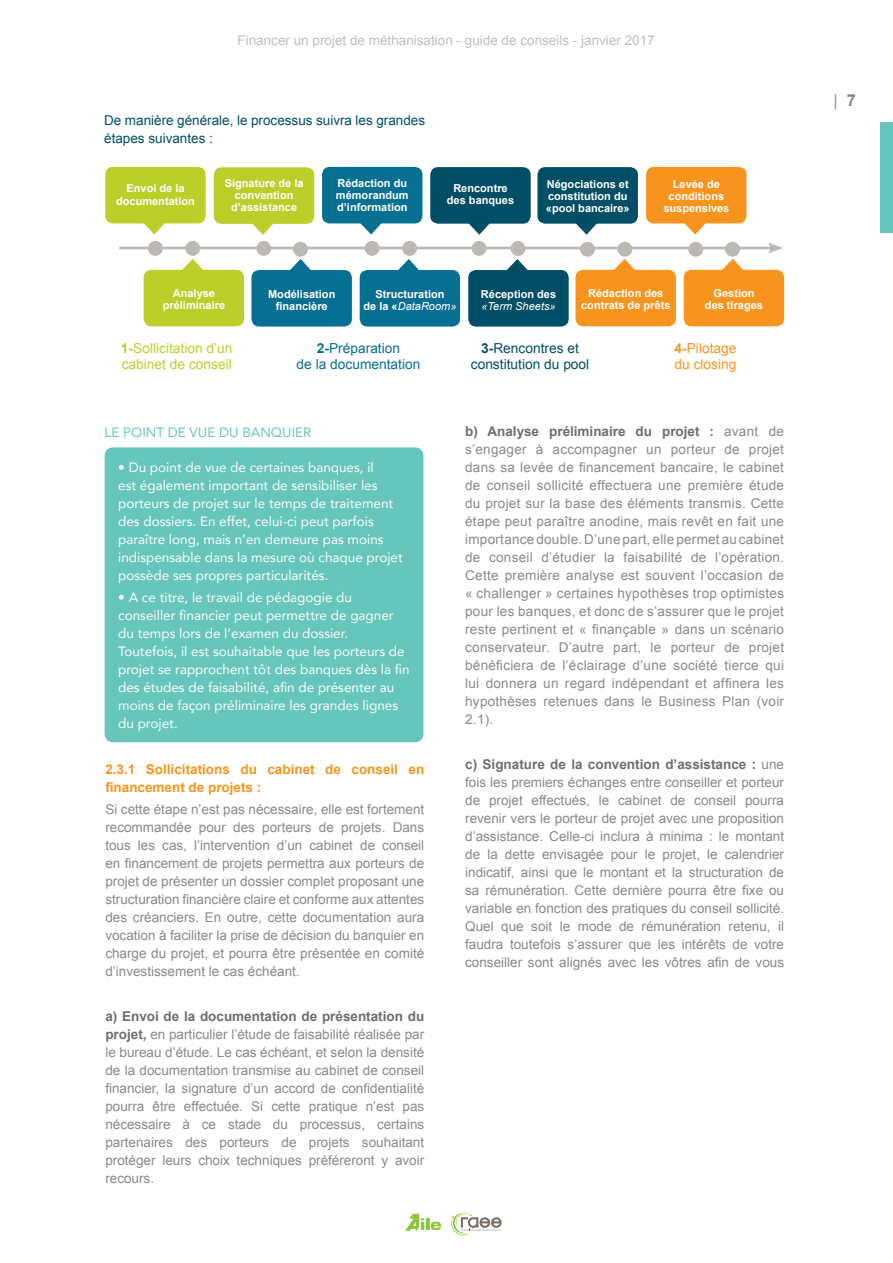
<style>
.page{position:relative;width:893px;height:1263px;background:#fff}
.page>*{position:absolute;margin:0;border:0;box-sizing:border-box;transform-origin:0 0}
.t1{font:16.5px "Arial";color:#939598}
.t2{font:13.8px/16.2px "Arial";color:#bbce2a}
.t3{font:13.8px/16.2px "Arial";color:#004e65;text-align:center}
.t4{font:13.8px/16.2px "Arial";color:#076f91;text-align:center}
.t5{font:13.8px/16.2px "Arial";color:#f7941e}
.t6{font:13.5px/18px "Arial";color:#898a84;text-align:justify}
.t7{font:13.5px/18px "Avenir";color:#fff}
.t8{font:13.5px/18px "Arial";color:#004e65}
.t9{font:700 13.5px/18px "Arial";color:#f7941e}
.t10{font:13.5px "Arial";color:#bcbec0}
.t11{font:13.5px "Avenir";color:#67c6bb}
.t12{font:700 10.95px/12.1px "Arial";color:#fff;text-align:center}
.t13{font:italic 10.95px "Arial";color:#fff}
.s1{font-weight:400;font-style:italic}
.s2{font-weight:700}
.s3{font-weight:700;color:#6e6f69}
.s4{font-weight:700;color:#808285}
</style>
<div class="page">
<svg style="left:451px;top:1213px;width:50px;height:22px"></svg>
<hr style="left:426px;top:1218px;width:4px;height:12px;background:#8dc63f">
<svg style="left:431px;top:1222px;width:10px;height:8px"></svg>
<svg style="left:405px;top:1214px;width:19px;height:18px"></svg>
<hr style="left:119px;top:247px;width:654px;height:2px;background:#bcb8b4">
<svg style="left:768px;top:242px;width:15px;height:12px"></svg>
<div style="left:105px;top:167px;width:101px;height:56px;background:#bbce2a;border-radius:8px"></div>
<svg style="left:138px;top:223px;width:32px;height:12px"></svg>
<div style="left:214px;top:167px;width:100px;height:57px;background:#bbce2a;border-radius:8px"></div>
<svg style="left:247px;top:223px;width:31px;height:12px"></svg>
<div style="left:322px;top:167px;width:100px;height:56px;background:#076f91;border-radius:8px"></div>
<svg style="left:355px;top:223px;width:32px;height:12px"></svg>
<div style="left:430px;top:167px;width:101px;height:57px;background:#004e65;border-radius:8px"></div>
<svg style="left:463px;top:223px;width:32px;height:12px"></svg>
<div style="left:537px;top:167px;width:101px;height:57px;background:#004e65;border-radius:8px"></div>
<svg style="left:570px;top:223px;width:32px;height:12px"></svg>
<div style="left:646px;top:167px;width:100px;height:56px;background:#f7941e;border-radius:8px"></div>
<svg style="left:679px;top:223px;width:32px;height:12px"></svg>
<div style="left:144px;top:270px;width:100px;height:56px;background:#bbce2a;border-radius:8px"></div>
<svg style="left:177px;top:259px;width:31px;height:11px"></svg>
<div style="left:251px;top:270px;width:101px;height:57px;background:#076f91;border-radius:8px"></div>
<svg style="left:290px;top:259px;width:21px;height:11px"></svg>
<div style="left:360px;top:270px;width:100px;height:57px;background:#076f91;border-radius:8px"></div>
<svg style="left:398px;top:259px;width:21px;height:11px"></svg>
<div style="left:468px;top:270px;width:101px;height:57px;background:#004e65;border-radius:8px"></div>
<svg style="left:507px;top:259px;width:21px;height:11px"></svg>
<div style="left:575px;top:270px;width:101px;height:56px;background:#f7941e;border-radius:8px"></div>
<svg style="left:608px;top:259px;width:32px;height:11px"></svg>
<div style="left:684px;top:270px;width:100px;height:56px;background:#f7941e;border-radius:8px"></div>
<svg style="left:717px;top:259px;width:31px;height:11px"></svg>
<div style="left:148px;top:241px;width:15px;height:15px;background:#bcb8b4;border-radius:50%"></div>
<div style="left:185px;top:241px;width:15px;height:15px;background:#bcb8b4;border-radius:50%"></div>
<div style="left:617px;top:242px;width:15px;height:15px;background:#bcb8b4;border-radius:50%"></div>
<div style="left:256px;top:241px;width:15px;height:15px;background:#bcb8b4;border-radius:50%"></div>
<div style="left:293px;top:242px;width:15px;height:15px;background:#bcb8b4;border-radius:50%"></div>
<div style="left:365px;top:241px;width:15px;height:15px;background:#bcb8b4;border-radius:50%"></div>
<div style="left:402px;top:241px;width:15px;height:15px;background:#bcb8b4;border-radius:50%"></div>
<div style="left:472px;top:241px;width:14px;height:15px;background:#bcb8b4;border-radius:50%"></div>
<div style="left:511px;top:241px;width:14px;height:15px;background:#bcb8b4;border-radius:50%"></div>
<div style="left:580px;top:242px;width:15px;height:15px;background:#bcb8b4;border-radius:50%"></div>
<div style="left:725px;top:242px;width:15px;height:15px;background:#bcb8b4;border-radius:50%"></div>
<div style="left:688px;top:242px;width:15px;height:15px;background:#bcb8b4;border-radius:50%"></div>
<div style="left:880px;top:122px;width:13px;height:111px;background:#67c6bb"></div>
<div style="left:105px;top:447px;width:318px;height:295px;background:#67c6bb;border-radius:9px"></div>
<p class="t10" style="left:237px;top:31px;width:419px">Financer un projet de méthanisation - guide de conseils - janvier 2017</p>
<p class="t8" style="left:104px;top:111px;width:323px">De manière générale, le processus suivra les grandes étapes suivantes :</p>
<p class="t12" style="left:116px;top:183px;width:80px">Envoi de la documentation</p>
<p class="t12" style="left:225px;top:177px;width:80px">Signature de la convention d’assistance</p>
<p class="t12" style="left:336px;top:177px;width:74px;text-align:left">Rédaction du mémorandum d’information</p>
<p class="t12" style="left:447px;top:182px;width:69px">Rencontre des banques</p>
<p class="t12" style="left:546px;top:178px;width:85px;text-align:left">Négociations et constitution du «pool bancaire»</p>
<p class="t12" style="left:663px;top:178px;width:68px">Levée de conditions suspensives</p>
<p class="t12" style="left:163px;top:288px;width:64px">Analyse préliminaire</p>
<p class="t12" style="left:268px;top:288px;width:69px">Modélisation financière</p>
<p class="t12" style="left:363px;top:288px;width:94px">Structuration<br>de la «<span class="s1">DataRoom»</span></p>
<p class="t12" style="left:481px;top:288px;width:77px">Réception des</p>
<p class="t13" style="left:481px;top:299px;width:76px">«Term Sheets»</p>
<p class="t12" style="left:581px;top:288px;width:91px">Rédaction des contrats de prêts</p>
<p class="t12" style="left:705px;top:288px;width:60px">Gestion des tirages</p>
<p class="t2" style="left:121px;top:340px;width:113px"><span class="s2">1-</span>Sollicitation d’un cabinet de conseil</p>
<p class="t4" style="left:297px;top:340px;width:125px"><span class="s2">2-</span>Préparation<br>de la documentation</p>
<p class="t3" style="left:471px;top:340px;width:120px"><span class="s2">3-</span>Rencontres et constitution du pool</p>
<p class="t5" style="left:675px;top:340px;width:63px"><span class="s2">4-</span>Pilotage du closing</p>
<p class="t11" style="left:105px;top:422px;width:208px">Le point de vue du bANQUIER</p>
<p class="t7" style="left:118px;top:458px;width:286px">• Du point de vue de certaines banques, il<br>est également important de sensibiliser les porteurs de projet sur le temps de traitement des dossiers. En effet, celui-ci peut parfois paraître long, mais n’en demeure pas moins indispensable dans la mesure où chaque projet possède ses propres particularités.</p>
<p class="t7" style="left:118px;top:588px;width:293px">• A ce titre, le travail de pédagogie du conseiller financier peut permettre de gagner du temps lors de l’examen du dossier.<br>Toutefois, il est souhaitable que les porteurs de projet se rapprochent tôt des banques dès la fin des études de faisabilité, afin de présenter au moins de façon préliminaire les grandes lignes du projet.</p>
<p class="t9" style="left:105px;top:761px;width:320px">2.3.1 Sollicitations du cabinet de conseil en financement de projets :</p>
<p class="t6" style="left:105px;top:801px;width:320px">Si cette étape n’est pas nécessaire, elle est fortement recommandée pour des porteurs de projets. Dans tous les cas, l’intervention d’un cabinet de conseil en financement de projets permettra aux porteurs de projet de présenter un dossier complet proposant une structuration financière claire et conforme aux attentes des créanciers. En outre, cette documentation aura vocation à faciliter la prise de décision du banquier en charge du projet, et pourra être présentée en comité d’investissement le cas échéant.</p>
<p class="t6" style="left:105px;top:1007px;width:320px"><span class="s3">a) Envoi de la documentation de présentation du projet,</span> en particulier l’étude de faisabilité réalisée par le bureau d’étude. Le cas échéant, et selon la densité de la documentation transmise au cabinet de conseil financier, la signature d’un accord de confidentialité pourra être effectuée. Si cette pratique n’est pas nécessaire à ce stade du processus, certains partenaires des porteurs de projets souhaitant protéger leurs choix techniques préféreront y avoir recours.</p>
<p class="t6" style="left:465px;top:422px;width:320px"><span class="s3">b) Analyse préliminaire du projet :</span> avant de s’engager à accompagner un porteur de projet dans sa levée de financement bancaire, le cabinet de conseil sollicité effectuera une première étude du projet sur la base des éléments transmis. Cette étape peut paraître anodine, mais revêt en fait une importance double. D’une part, elle permet au cabinet de conseil d’étudier la faisabilité de l’opération.<br>Cette première analyse est souvent l’occasion de « challenger » certaines hypothèses trop optimistes pour les banques, et donc de s’assurer que le projet reste pertinent et « finançable » dans un scénario conservateur. D’autre part, le porteur de projet bénéficiera de l’éclairage d’une société tierce qui lui donnera un regard indépendant et affinera les hypothèses retenues dans le Business Plan (voir 2.1).</p>
<p class="t6" style="left:465px;top:755px;width:320px"><span class="s3">c) Signature de la convention d’assistance :</span> une fois les premiers échanges entre conseiller et porteur de projet effectués, le cabinet de conseil pourra revenir vers le porteur de projet avec une proposition d’assistance. Celle-ci inclura à minima : le montant de la dette envisagée pour le projet, le calendrier indicatif, ainsi que le montant et la structuration de sa rémunération. Cette dernière pourra être fixe ou variable en fonction des pratiques du conseil sollicité.<br>Quel que soit le mode de rémunération retenu, il faudra toutefois s’assurer que les intérêts de votre conseiller sont alignés avec les vôtres afin de vous</p>
<p class="t1" style="left:833px;top:89px;width:24px">| <span class="s4">7</span></p>
</div>
